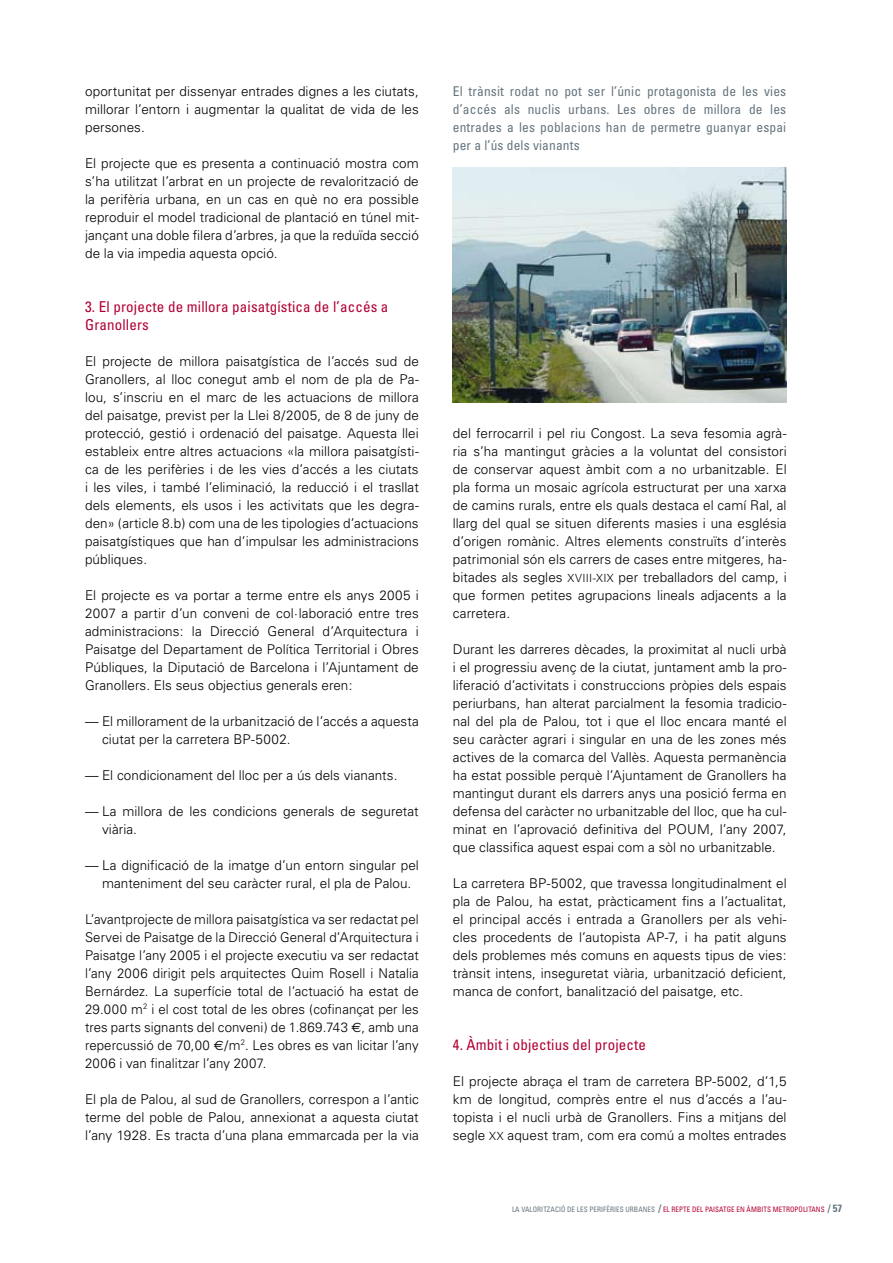
<style>
.page{position:relative;width:893px;height:1263px;background:#fff}
.page>*{position:absolute;margin:0;border:0;box-sizing:border-box;transform-origin:0 0}
.t1{font:condensed 15px/18px "Univers";letter-spacing:.01em;color:#b30033}
.t2{font:300 13.5px/18px "Univers";letter-spacing:.005em;color:#000;text-align:justify}
.t3{font:condensed 13.5px/18px "Univers";letter-spacing:.01em;color:#66757e;text-align:justify}
.t4{font:condensed 7.5px "Univers";letter-spacing:.01em;color:#66757e;scale:.95 1}
.t5{font:condensed 7.5px "Univers";letter-spacing:.01em;color:#b30033;scale:.95 1}
.s1{font-family:"Euro Sans";font-weight:400}
.s2{font-size:11.25px}
.s3{font-weight:700;font-size:10.5px}
.s4{color:#b30033}
.s5{font-weight:700;font-size:10.5px;color:#66757e}
</style>
<div class="page">
<img style="left:453px;top:167px;width:334px;height:236px">
<p class="t2" style="left:85px;top:82px;width:335px">oportunitat per dissenyar entrades dignes a les ciutats, millorar l’entorn i augmentar la qualitat de vida de les persones.</p>
<p class="t2" style="left:85px;top:154px;width:335px">El projecte que es presenta a continuació mostra com s’ha utilitzat l’arbrat en un projecte de revalorització de la perifèria urbana, en un cas en què no era possible reproduir el model tradicional de plantació en túnel mit&shy;jançant una doble filera d’arbres, ja que la reduïda secció de la via impedia aquesta opció.</p>
<p class="t1" style="left:85px;top:297px;width:305px">3. El projecte de millora paisatgística de l’accés a<br>Granollers</p>
<p class="t2" style="left:85px;top:352px;width:335px">El projecte de millora paisatgística de l’accés sud de Granollers, al lloc conegut amb el nom de pla de Pa&shy;lou, s’inscriu en el marc de les actuacions de millora del paisatge, previst per la Llei 8/2005, de 8 de juny de protecció, gestió i ordenació del paisatge. Aquesta llei estableix entre altres actuacions «la millora paisatgísti&shy;ca de les perifèries i de les vies d’accés a les ciutats i les viles, i també l’eliminació, la reducció i el trasllat dels elements, els usos i les activitats que les degra&shy;den» (article 8.b) com una de les tipologies d’actuacions paisatgístiques que han d’impulsar les administracions públiques.</p>
<p class="t2" style="left:85px;top:586px;width:335px">El projecte es va portar a terme entre els anys 2005 i 2007 a partir d’un conveni de col·laboració entre tres administracions: la Direcció General d’Arquitectura i Paisatge del Departament de Política Territorial i Obres Públiques, la Diputació de Barcelona i l’Ajuntament de Granollers. Els seus objectius generals eren:</p>
<p class="t2" style="left:102px;top:712px;width:318px;text-indent:-17px">— El millorament de la urbanització de l’accés a aquesta ciutat per la carretera BP-5002.</p>
<p class="t2" style="left:85px;top:766px;width:314px">— El condicionament del lloc per a ús dels vianants.</p>
<p class="t2" style="left:102px;top:802px;width:318px;text-indent:-17px">— La millora de les condicions generals de seguretat viària.</p>
<p class="t2" style="left:102px;top:856px;width:318px;text-indent:-17px">— La dignificació de la imatge d’un entorn singular pel manteniment del seu caràcter rural, el pla de Palou.</p>
<p class="t2" style="left:85px;top:910px;width:335px">L’avantprojecte de millora paisatgística va ser redactat pel Servei de Paisatge de la Direcció General d’Arquitectura i Paisatge l’any 2005 i el projecte executiu va ser redactat l’any 2006 dirigit pels arquitectes Quim Rosell i Natalia Bernárdez. La superfície total de l’actuació ha estat de 29.000 m<sup>2</sup> i el cost total de les obres (cofinançat per les tres parts signants del conveni) de 1.869.743 <span class="s1">e</span>, amb una repercussió de 70,00 <span class="s1">e</span>/m<sup>2</sup>. Les obres es van licitar l’any 2006 i van finalitzar l’any 2007.</p>
<p class="t2" style="left:85px;top:1090px;width:335px">El pla de Palou, al sud de Granollers, correspon a l’antic terme del poble de Palou, annexionat a aquesta ciutat l’any 1928. Es tracta d’una plana emmarcada per la via</p>
<p class="t3" style="left:453px;top:82px;width:335px">El trànsit rodat no pot ser l’únic protagonista de les vies d’accés als nuclis urbans. Les obres de millora de les entrades a les poblacions han de permetre guanyar espai per a l’ús dels vianants</p>
<p class="t2" style="left:453px;top:424px;width:335px">del ferrocarril i pel riu Congost. La seva fesomia agrà&shy;ria s’ha mantingut gràcies a la voluntat del consistori de conservar aquest àmbit com a no urbanitzable. El pla forma un mosaic agrícola estructurat per una xarxa de camins rurals, entre els quals destaca el camí Ral, al llarg del qual se situen diferents masies i una església d’origen romànic. Altres elements construïts d’interès patrimonial són els carrers de cases entre mitgeres, ha&shy;bitades als segles <span class="s2">xviii -xix</span> per treballadors del camp, i que formen petites agrupacions lineals adjacents a la carretera.</p>
<p class="t2" style="left:453px;top:640px;width:335px">Durant les darreres dècades, la proximitat al nucli urbà i el progressiu avenç de la ciutat, juntament amb la pro&shy;liferació d’activitats i construccions pròpies dels espais periurbans, han alterat parcialment la fesomia tradicio&shy;nal del pla de Palou, tot i que el lloc encara manté el seu caràcter agrari i singular en una de les zones més actives de la comarca del Vallès. Aquesta permanència ha estat possible perquè l’Ajuntament de Granollers ha mantingut durant els darrers anys una posició ferma en defensa del caràcter no urbanitzable del lloc, que ha cul&shy;minat en l’aprovació definitiva del POUM, l’any 2007, que classifica aquest espai com a sòl no urbanitzable.</p>
<p class="t2" style="left:453px;top:874px;width:335px">La carretera BP-5002, que travessa longitudinalment el pla de Palou, ha estat, pràcticament fins a l’actualitat, el principal accés i entrada a Granollers per als vehi&shy;cles procedents de l’autopista AP-7, i ha patit alguns dels problemes més comuns en aquests tipus de vies: trànsit intens, inseguretat viària, urbanització deficient, manca de confort, banalització del paisatge, etc.</p>
<p class="t1" style="left:453px;top:1035px;width:195px">4. Àmbit i objectius del projecte</p>
<p class="t2" style="left:453px;top:1072px;width:335px">El projecte abraça el tram de carretera BP-5002, d’1,5 km de longitud, comprès entre el nus d’accés a l’au&shy;topista i el nucli urbà de Granollers. Fins a mitjans del segle <span class="s2">xx</span> aquest tram, com era comú a moltes entrades</p>
<p class="t4" style="left:512px;top:1205px;width:15px">LA VALO</p>
<p class="t4" style="left:537px;top:1205px;width:147px">RITZACI Ó D E LES PERIFÈRI ES URBAN ES <span class="s3">/</span> <span class="s4">El repte</span></p>
<p class="t5" style="left:692px;top:1205px;width:91px">del paisatge en àmb its metr</p>
<p class="t5" style="left:790px;top:1205px;width:56px">opolitans <span class="s5">/ 57</span></p>
</div>
